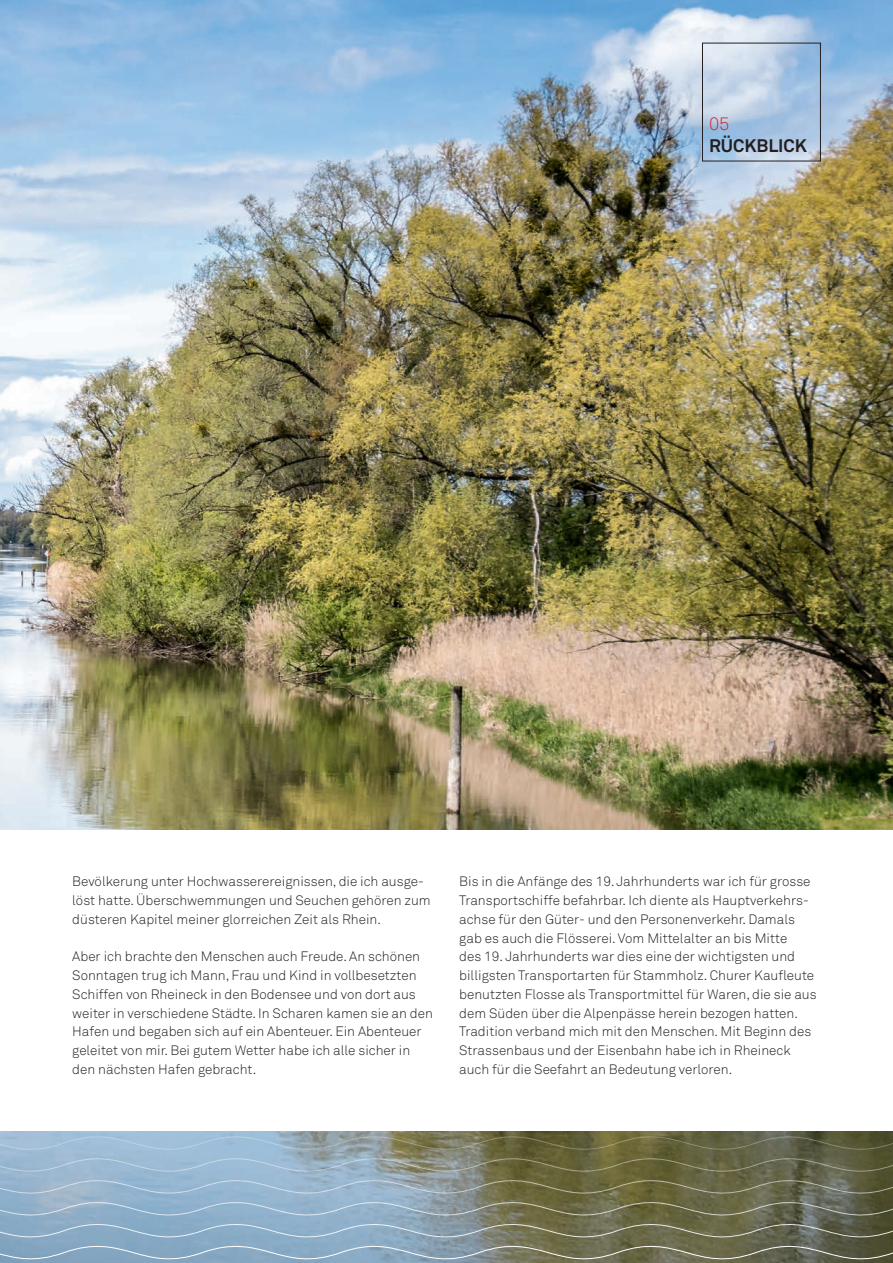
<style>
.page{position:relative;width:893px;height:1263px;background:#fff}
.page>*{position:absolute;margin:0;border:0;box-sizing:border-box;transform-origin:0 0}
.t1{font:700 18px "Akkurat Pro";letter-spacing:-.005em;color:#231f20}
.t2{font:300 18px "Akkurat Pro";color:#d1232a}
.t3{font:300 13.5px/18.8px "Akkurat Pro";color:#231f20}
</style>
<div class="page">
<img style="left:0;top:0;width:893px;height:1224px">
<div style="left:0;top:830px;width:893px;height:300px;background:#fff"></div>
<svg style="left:0;top:1136px;width:893px;height:14px;background:#808a7f"></svg>
<svg style="left:0;top:1158px;width:893px;height:13px;background:#838f88"></svg>
<svg style="left:0;top:1180px;width:893px;height:13px;background:#86938e"></svg>
<svg style="left:0;top:1202px;width:893px;height:13px;background:#849291"></svg>
<svg style="left:0;top:1224px;width:893px;height:39px;background:#7f8f91"></svg>
<div style="left:702px;top:43px;width:119px;height:118px;border:1px solid #231f20"></div>
<h1 class="t2" style="left:709px;top:113px;width:22px">05</h1>
<h1 class="t1" style="left:709px;top:135px;width:99px">RÜCKBLICK</h1>
<p class="t3" style="left:72px;top:872px;width:360px">Bevölkerung unter Hochwasserereignissen, die ich ausge&shy;löst hatte. Überschwemmungen und Seuchen gehören zum düsteren Kapitel meiner glorreichen Zeit als Rhein.</p>
<p class="t3" style="left:72px;top:947px;width:362px">Aber ich brachte den Menschen auch Freude. An schönen Sonntagen trug ich Mann, Frau und Kind in vollbesetzten Schiffen von Rheineck in den Bodensee und von dort aus weiter in verschiedene Städte. In Scharen kamen sie an den Hafen und begaben sich auf ein Abenteuer. Ein Abenteuer geleitet von mir. Bei gutem Wetter habe ich alle sicher in den nächsten Hafen gebracht.</p>
<p class="t3" style="left:459px;top:872px;width:359px">Bis in die Anfänge des 19. Jahrhunderts war ich für grosse Transportschiffe befahrbar. Ich diente als Hauptverkehrs&shy;achse für den Güter- und den Personenverkehr. Damals gab es auch die Flösserei. Vom Mittelalter an bis Mitte<br>des 19. Jahrhunderts war dies eine der wichtigsten und billigsten Transportarten für Stammholz. Churer Kaufleute benutzten Flosse als Transportmittel für Waren, die sie aus dem Süden über die Alpenpässe herein bezogen hatten.<br>Tradition verband mich mit den Menschen. Mit Beginn des Strassenbaus und der Eisenbahn habe ich in Rheineck auch für die Seefahrt an Bedeutung verloren.</p>
</div>
